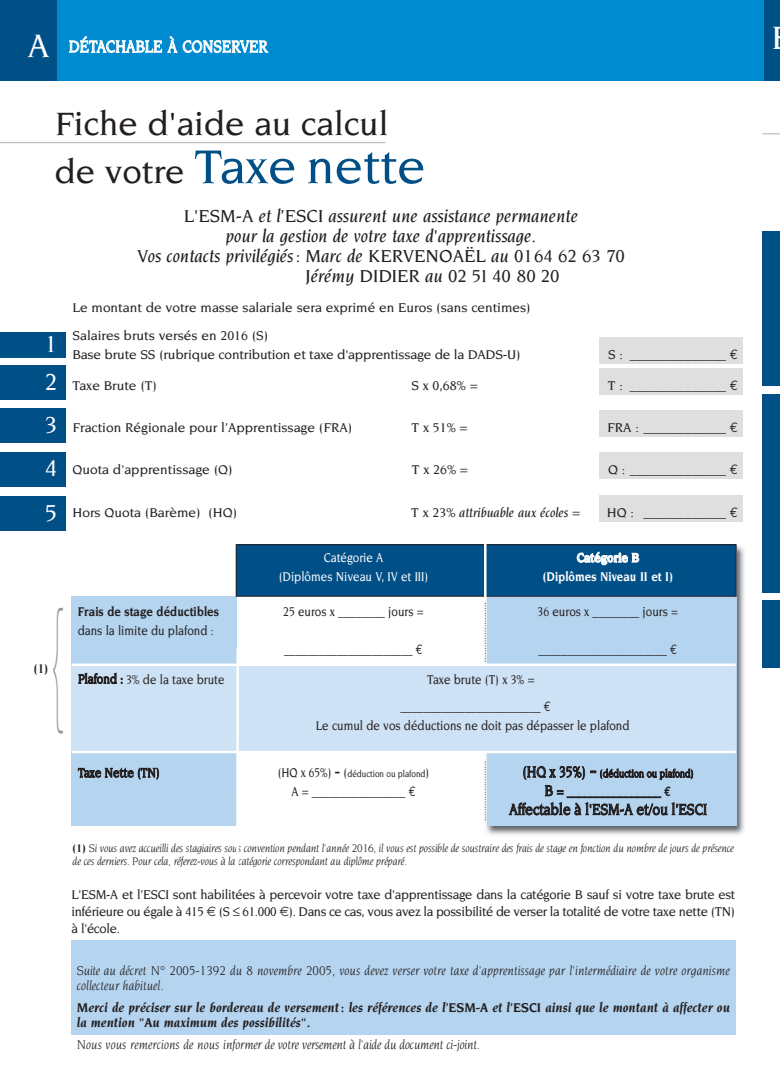
<style>
.page{position:relative;width:780px;height:1088px;background:#fff}
.page>*{position:absolute;margin:0;border:0;box-sizing:border-box;transform-origin:0 0}
.t1{font:200 138.38px "Helvetica Neue";color:#969698;scale:.36 1}
.t2{font:500 51.25px "Novarese";color:#004f87}
.t3{font:500 35px "Novarese";color:#241f1f}
.t4{font:500 25px/38px "Novarese";color:#fff}
.t5{font:italic 500 18.75px "Novarese";color:#241f1f}
.t6{font:500 17.75px "Novarese";color:#fff;scale:.85 1}
.t7{font:500 16.25px "Novarese";color:#241f1f;scale:.85 1}
.t8{font:500 13.75px/27.5px "Novarese";color:#241f1f}
.t9{font:500 13.75px/27.5px "Novarese";color:#241f1f;scale:.85 1}
.t10{font:500 13.75px/16.9px "Novarese";color:#241f1f;text-align:justify;scale:.95 1}
.t11{font:italic 700 13.75px/15px "Novarese";color:#241f1f;scale:.95 1}
.t12{font:italic 13.75px/15px "Novarese";color:#241f1f;scale:.95 1}
.t13{font:italic 13.75px "Novarese";letter-spacing:-.02em;color:#241f1f;scale:.95 1}
.t14{font:500 13.75px "Novarese";color:#fff;scale:.85 1}
.t15{font:700 13.75px "Novarese";color:#fff;scale:.85 1}
.t16{font:italic 500 13.75px "Novarese";color:#241f1f}
.t17{font:700 13.75px "Novarese";color:#241f1f;scale:.85 1}
.t18{font:italic 11.88px/13.1px "Novarese";letter-spacing:-.02em;color:#241f1f;scale:.95 1}
.t19{font:500 11.25px "Novarese";letter-spacing:-.005em;color:#241f1f;scale:.82 1}
.t20{font:500 10px "Novarese";color:#241f1f;scale:.82 1}
.s1{font-size:35px}
.s2{font-size:35px;color:#241f1f}
.s3{font-family:"Euro Mono";font-weight:400}
.s4{font-style:normal}
.s5{font-size:13.75px}
.s6{font-family:"Futura";font-weight:800;font-size:13.75px}
.s7{font-size:16.25px}
.s8{font-family:"Futura";font-weight:800;font-size:16.25px}
.s9{font-family:"Euro Mono";font-weight:700}
.s10{font-weight:700}
</style>
<div class="page">
<img style="left:482px;top:544px;width:263px;height:291px">
<div style="left:487px;top:546px;width:249px;height:280px;background:#b5d4f0"></div>
<div style="left:599px;top:496px;width:143px;height:26px;background:#e0dfdf"></div>
<div style="left:599px;top:452px;width:143px;height:27px;background:#e0dfdf"></div>
<div style="left:599px;top:411px;width:143px;height:26px;background:#e0dfdf"></div>
<div style="left:599px;top:368px;width:143px;height:26px;background:#e0dfdf"></div>
<div style="left:599px;top:337px;width:143px;height:27px;background:#e0dfdf"></div>
<div style="left:71px;top:596px;width:165px;height:230px;background:#b5d4f0"></div>
<div style="left:71px;top:665px;width:664px;height:87px;background:#cee2f5"></div>
<div style="left:71px;top:940px;width:664px;height:95px;background:#b5d4f0"></div>
<div style="left:236px;top:545px;width:500px;height:51px;background:#004f87"></div>
<div style="left:236px;top:544px;width:500px;height:52px;border:1px solid #241f1f"></div>
<svg style="left:762px;top:133px;width:18px;height:1px"></svg>
<div style="left:762px;top:231px;width:18px;height:155px;background:#004f87"></div>
<div style="left:762px;top:394px;width:18px;height:198px;background:#004f87"></div>
<div style="left:762px;top:600px;width:18px;height:68px;background:#004f87"></div>
<div style="left:762px;top:0;width:18px;height:80px;background:#004f87"></div>
<div style="left:52px;top:0;width:711px;height:80px;background:#008ad0"></div>
<hr style="left:0;top:142px;width:385px;height:1px;background:#c0bfc1">
<div style="left:0;top:0;width:57px;height:80px;background:#004f87"></div>
<div style="left:0;top:332px;width:66px;height:26px;background:#004f87"></div>
<div style="left:0;top:366px;width:66px;height:34px;background:#004f87"></div>
<div style="left:0;top:452px;width:66px;height:34px;background:#004f87"></div>
<div style="left:0;top:497px;width:66px;height:34px;background:#004f87"></div>
<div style="left:0;top:409px;width:66px;height:34px;background:#004f87"></div>
<svg style="left:484px;top:603px;width:2px;height:59px"></svg>
<svg style="left:484px;top:761px;width:2px;height:59px"></svg>
<hr style="left:72px;top:663px;width:663px;height:3px;background:#fff">
<hr style="left:484px;top:542px;width:2px;height:57px;background:#fff">
<hr style="left:72px;top:751px;width:663px;height:2px;background:#fff">
<hr style="left:236px;top:648px;width:3px;height:226px;background:#fff">
<p class="t6" style="left:28px;top:39px;width:283px"><span class="s1">A</span> DÉTACHABLE À CONSERVER</p>
<h3 class="t3" style="left:54px;top:110px;width:335px">Fiche d'aide au calcul</h3>
<h2 class="t2" style="left:54px;top:146px;width:373px"><span class="s2">de votre</span> Taxe nette</h2>
<h3 class="t5" style="left:184px;top:208px;width:395px">L'ESM-A et l’ESCI assurent une assistance permanente</h3>
<h3 class="t5" style="left:226px;top:228px;width:312px">pour la gestion de votre taxe d'apprentissage.</h3>
<h3 class="t5" style="left:137px;top:248px;width:489px">Vos contacts privilégiés: Marc de KERVENOAËL au 0164 62 63 70</h3>
<h3 class="t5" style="left:305px;top:268px;width:255px">Jérémy DIDIER au 02 51 40 80 20</h3>
<h3 class="t4" style="left:45px;top:326px;width:14px">1<br>2</h3>
<h3 class="t4" style="left:45px;top:407px;width:14px">3</h3>
<h3 class="t4" style="left:45px;top:447px;width:14px;line-height:44.6px">4<br>5</h3>
<h1 class="t1" style="left:49px;top:610px;width:47px">{</h1>
<p class="t17" style="left:34px;top:663px;width:18px">(1)</p>
<p class="t8" style="left:72px;top:295px;width:460px">Le montant de votre masse salariale sera exprimé en Euros (sans centimes)<br>Salaires bruts versés en 2016 (S)</p>
<p class="t8" style="left:72px;top:341px;width:449px">Base brute SS (rubrique contribution et taxe d'apprentissage de la DADS-U)</p>
<p class="t8" style="left:608px;top:341px;width:131px">S : ______________ <span class="s3">€</span></p>
<p class="t8" style="left:72px;top:372px;width:86px">Taxe Brute (T)</p>
<p class="t8" style="left:411px;top:372px;width:68px">S x 0,68% =</p>
<p class="t8" style="left:608px;top:372px;width:132px">T : ______________ <span class="s3">€</span></p>
<p class="t8" style="left:72px;top:415px;width:281px">Fraction Régionale pour l’Apprentissage (FRA)</p>
<p class="t8" style="left:411px;top:415px;width:58px">Tx51%=</p>
<p class="t8" style="left:607px;top:415px;width:132px">FRA : ____________ <span class="s3">€</span></p>
<p class="t8" style="left:72px;top:456px;width:162px">Quota d'apprentissage (Q)</p>
<p class="t8" style="left:412px;top:456px;width:58px">Tx26%=</p>
<p class="t8" style="left:608px;top:456px;width:132px">Q : ______________ <span class="s3">€</span></p>
<p class="t8" style="left:72px;top:500px;width:166px">Hors Quota (Barème) (HQ)</p>
<p class="t16" style="left:411px;top:507px;width:171px"><span class="s4">T x 23%</span> attribuable aux écoles <span class="s4">=</span></p>
<p class="t8" style="left:607px;top:500px;width:133px">HQ : ____________ <span class="s3">€</span></p>
<p class="t14" style="left:323px;top:552px;width:72px">Catégorie A</p>
<p class="t15" style="left:576px;top:552px;width:75px">Catégorie B</p>
<p class="t14" style="left:279px;top:571px;width:177px">(Diplômes Niveau V, IV et III)</p>
<p class="t15" style="left:542px;top:571px;width:155px">(Diplômes Niveau II et I)</p>
<p class="t17" style="left:78px;top:606px;width:167px">Frais de stage déductibles</p>
<p class="t9" style="left:283px;top:598px;width:167px">25 euros x ________ jours =</p>
<p class="t9" style="left:537px;top:598px;width:167px">36 euros x ________ jours =</p>
<p class="t9" style="left:78px;top:617px;width:161px">dans la limite du plafond :</p>
<p class="t9" style="left:284px;top:636px;width:165px">______________________ <span class="s3">€</span></p>
<p class="t9" style="left:538px;top:636px;width:165px">______________________ <span class="s3">€</span></p>
<p class="t9" style="left:78px;top:666px;width:174px">Plafond : 3% de la taxe brute</p>
<p class="t9" style="left:400px;top:666px;width:179px;text-indent:27px">Taxe brute (T) x 3% = ________________________ <span class="s3">€</span></p>
<p class="t9" style="left:316px;top:712px;width:370px">Le cumul de vos déductions ne doit pas dépasser le plafond</p>
<p class="t9" style="left:78px;top:759px;width:98px">Taxe Nette (TN)</p>
<p class="t20" style="left:278px;top:770px;width:186px"><span class="s5">(HQ x 65%)</span> <span class="s6">-</span> <span class="s5">(</span>déduction ou plafond<span class="s5">)</span></p>
<p class="t19" style="left:522px;top:769px;width:210px"><span class="s7">(HQ x 35%)</span> <span class="s8">-</span> (déduction ou plafond)</p>
<p class="t9" style="left:291px;top:778px;width:148px">A = ________________ <span class="s3">€</span></p>
<p class="t9" style="left:544px;top:778px;width:150px"><span class="s7">B</span> = ________________ <span class="s9">€</span></p>
<p class="t7" style="left:509px;top:803px;width:234px">Affectable à l'ESM-A et/ou l’ESCI</p>
<p class="t18" style="left:73px;top:842px;width:697px"><span class="s10">(1)</span> Si vous avez accueilli des stagiaires sous convention pendant l’année 2016, il vous est possible de soustraire des frais de stage en fonction du nombre de jours de présence de ces derniers. Pour cela, réferez-vous à la catégorie correspondant au diplôme préparé.</p>
<p class="t10" style="left:71px;top:887px;width:700px">L'ESM-A et l’ESCI sont habilitées à percevoir votre taxe d'apprentissage dans la catégorie B sauf si votre taxe brute est inférieure ou égale à 415 (S ≤ 61.000 ). Dans ce cas, vous avez la possibilité de verser la totalité de votre taxe nette (TN) à l'école.</p>
<p class="t12" style="left:77px;top:963px;width:689px">Suite au décret N° 2005-1392 du 8 novembre 2005, vous devez verser votre taxe d'apprentissage par l'intermédiaire de votre organisme collecteur habituel.</p>
<p class="t11" style="left:77px;top:1000px;width:689px">Merci de préciser sur le bordereau de versement: les références de l’ESM-A et l’ESCI ainsi que le montant à affecter ou la mention "Au maximum des possibilités".</p>
<p class="t13" style="left:77px;top:1039px;width:426px">Nous vous remercions de nous informer de votre versement à l'aide du document ci-joint.</p>
</div>
